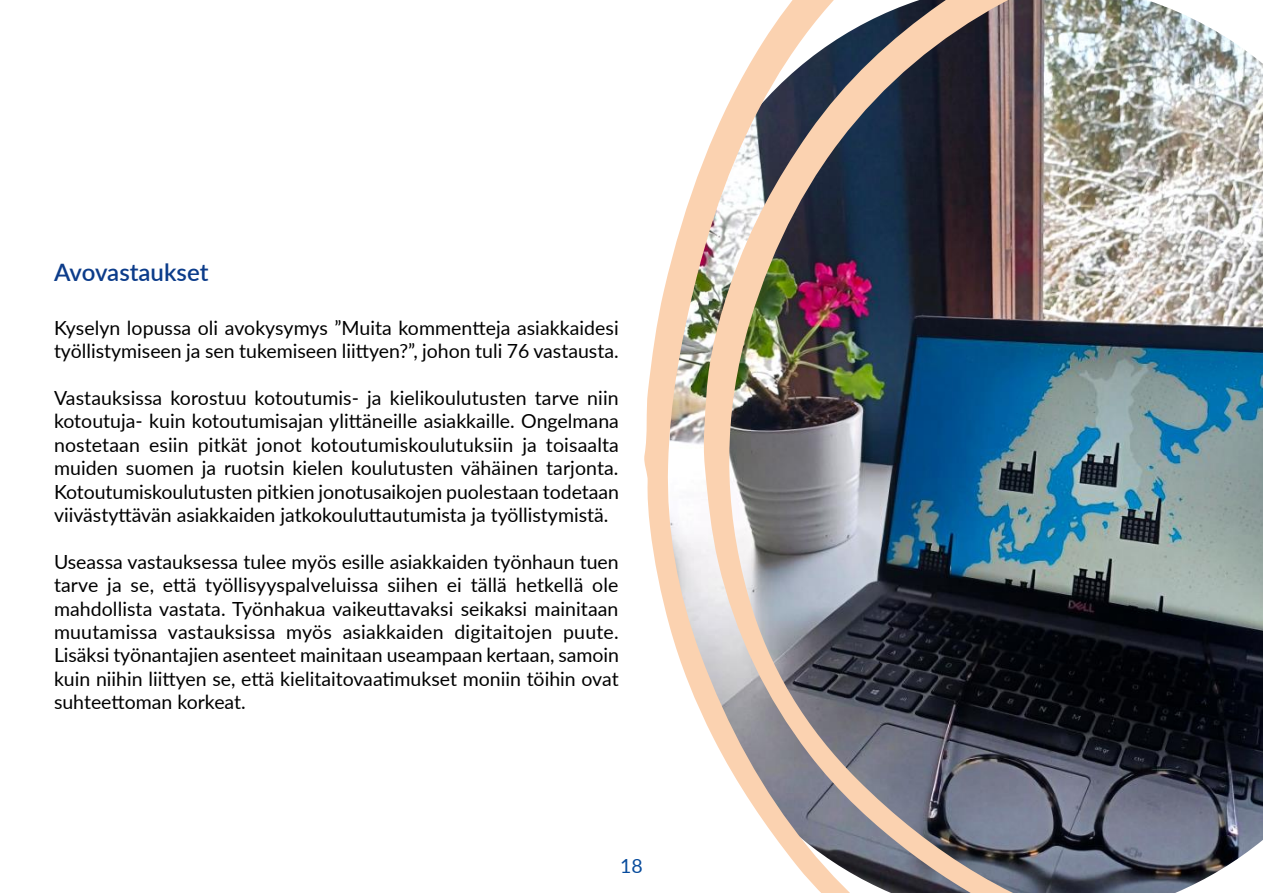
<style>
.page{position:relative;width:1263px;height:893px;background:#fff}
.page>*{position:absolute;margin:0;border:0;box-sizing:border-box;transform-origin:0 0}
.t1{font:44.7px/48.3px "Aptos";color:#000}
.OTS_2_h3{font:600 24px "Lato";color:#0c3c8a}
.Leipis_eka_kpl{font:19.5px/23.4px "Lato";color:#000;text-align:justify}
.t2{font:19.5px "Lato";color:#074b9c}
</style>
<div class="page">
<svg style="left:644px;top:165px;width:58px;height:549px"></svg>
<img style="left:702px;top:0;width:561px;height:893px">
<h3 class="OTS_2_h3" style="left:54px;top:255px;width:156px">Avovastaukset</h3>
<p class="Leipis_eka_kpl" style="left:54px;top:315px;width:566px">Kyselyn lopussa oli avokysymys ”Muita kommentteja asiakkaidesi työllistymiseen ja sen tukemiseen liittyen?”, johon tuli 76 vastausta.</p>
<p class="Leipis_eka_kpl" style="left:54px;top:385px;width:566px">Vastauksissa korostuu kotoutumis- ja kielikoulutusten tarve niin kotoutuja- kuin kotoutumisajan ylittäneille asiakkaille. Ongelmana nostetaan esiin pitkät jonot kotoutumiskoulutuksiin ja toisaalta muiden suomen ja ruotsin kielen koulutusten vähäinen tarjonta.<br>Kotoutumiskoulutusten pitkien jonotusaikojen puolestaan todetaan viivästyttävän asiakkaiden jatkokouluttautumista ja työllistymistä.</p>
<p class="Leipis_eka_kpl" style="left:54px;top:549px;width:566px">Useassa vastauksessa tulee myös esille asiakkaiden työnhaun tuen tarve ja se, että työllisyyspalveluissa siihen ei tällä hetkellä ole mahdollista vastata. Työnhakua vaikeuttavaksi seikaksi mainitaan muutamissa vastauksissa myös asiakkaiden digitaitojen puute.<br>Lisäksi työnantajien asenteet mainitaan useampaan kertaan, samoin kuin niihin liittyen se, että kielitaitovaatimukset moniin töihin ovat suhteettoman korkeat.</p>
<h1 class="t1" style="left:-5px;top:317px;width:523px">itä ei kuitenkaan läheskään äärää.</h1>
<h1 class="t1" style="left:2px;top:439px;width:462px">, että ainakin seuraavat yyspalveluissa voitaisiin eiden asiakkaiden</h1>
<p class="t2" style="left:620px;top:852px;width:24px">18</p>
</div>
